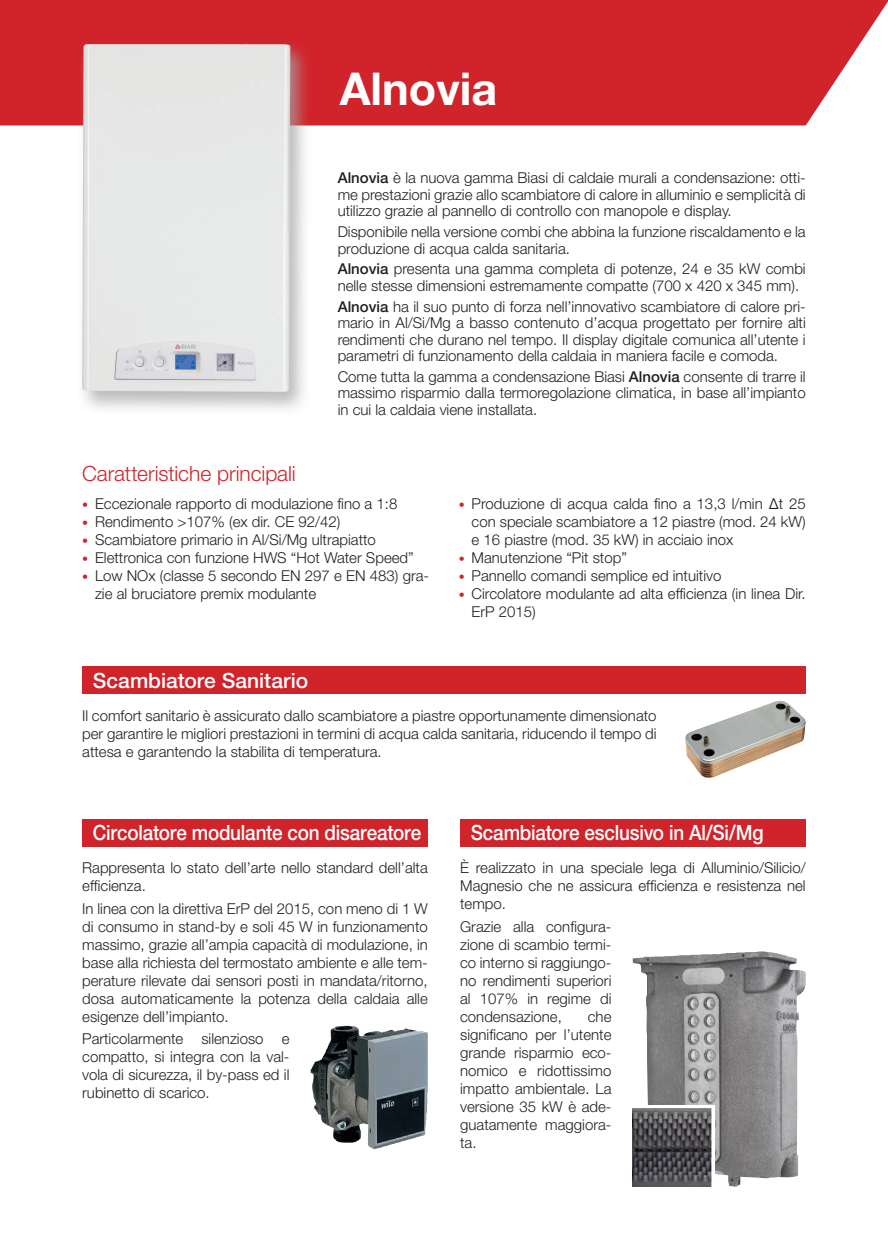
<style>
.page{position:relative;width:888px;height:1258px;background:#fff}
.page>*{position:absolute;margin:0;border:0;box-sizing:border-box;transform-origin:0 0}
.t1{font:700 45px "Helvetica Neue";color:#fff}
.t2{font:500 21px "Helvetica Neue LT Pro";letter-spacing:-.01em;color:#fff;scale:.9 1}
.t3{font:300 21px "Helvetica Neue LT Pro";letter-spacing:-.005em;color:#d1232a}
.t4{font:500 21px "Helvetica Neue LT Pro";letter-spacing:-.01em;color:#fff}
.t5{font:300 15px/18px "Helvetica Neue LT Pro";color:#231f20;text-align:justify}
.s1{font-weight:500}
.s2{font-size:12px;color:#d1232a}
</style>
<div class="page">
<div style="left:0;top:0;width:888px;height:125px;background:#d1232a"></div>
<div style="left:76px;top:41px;width:236px;height:375px;background:#a4a5a4;opacity:.75"></div>
<img style="left:82px;top:44px;width:207px;height:348px">
<img style="left:311px;top:1025px;width:117px;height:124px">
<img style="left:633px;top:951px;width:173px;height:235px">
<img style="left:633px;top:1105px;width:81px;height:81px">
<img style="left:685px;top:700px;width:121px;height:78px">
<div style="left:82px;top:667px;width:724px;height:27px;background:#d1232a"></div>
<div style="left:82px;top:819px;width:346px;height:27px;background:#d1232a"></div>
<div style="left:460px;top:819px;width:346px;height:27px;background:#d1232a"></div>
<h1 class="t1" style="left:340px;top:54px;width:159px">Alnovia</h1>
<h2 class="t3" style="left:82px;top:460px;width:215px">Caratteristiche principali</h2>
<p class="t5" style="left:338px;top:170px;width:469px;line-height:16.5px"><span class="s1">Alnovia</span> è la nuova gamma Biasi di caldaie murali a condensazione: otti&shy;me prestazioni grazie allo scambiatore di calore in alluminio e semplicità di utilizzo grazie al pannello di controllo con manopole e display.</p>
<p class="t5" style="left:338px;top:223px;width:470px;line-height:16.5px">Disponibile nella versione combi che abbina la funzione riscaldamento e la produzione di acqua calda sanitaria.</p>
<p class="t5" style="left:338px;top:261px;width:469px;line-height:16.5px"><span class="s1">Alnovia</span> presenta una gamma completa di potenze, 24 e 35 kW combi nelle stesse dimensioni estremamente compatte (700 x 420 x 345 mm).</p>
<p class="t5" style="left:338px;top:298px;width:470px;line-height:16.5px"><span class="s1">Alnovia</span> ha il suo punto di forza nell’innovativo scambiatore di calore pri&shy;mario in Al/Si/Mg a basso contenuto d’acqua progettato per fornire alti rendimenti che durano nel tempo. Il display digitale comunica all’utente i parametri di funzionamento della caldaia in maniera facile e comoda.</p>
<p class="t5" style="left:338px;top:368px;width:469px;line-height:16.5px">Come tutta la gamma a condensazione Biasi <span class="s1">Alnovia</span> consente di trarre il massimo risparmio dalla termoregolazione climatica, in base all’impianto in cui la caldaia viene installata.</p>
<p class="t5" style="left:82px;top:495px;width:317px"><span class="s2">•</span> Eccezionale rapporto di modulazione fino a 1:8</p>
<p class="t5" style="left:82px;top:513px;width:260px"><span class="s2">•</span> Rendimento &gt;107% (ex dir. CE 92/42)</p>
<p class="t5" style="left:82px;top:531px;width:295px"><span class="s2">•</span> Scambiatore primario in Al/Si/Mg ultrapiatto</p>
<p class="t5" style="left:82px;top:549px;width:333px"><span class="s2">•</span> Elettronica con funzione HWS “Hot Water Speed”</p>
<p class="t5" style="left:95px;top:567px;width:336px;text-indent:-13px"><span class="s2">•</span> Low NOx (classe 5 secondo EN 297 e EN 483) gra&shy;zie al bruciatore premix modulante</p>
<h2 class="t4" style="left:93px;top:668px;width:217px">Scambiatore Sanitario</h2>
<p class="t5" style="left:472px;top:495px;width:336px;text-indent:-13px"><span class="s2">•</span> Produzione di acqua calda fino a 13,3 l/min Δt 25 con speciale scambiatore a 12 piastre (mod. 24 kW) e 16 piastre (mod. 35 kW) in acciaio inox</p>
<p class="t5" style="left:459px;top:549px;width:170px"><span class="s2">•</span> Manutenzione “Pit stop”</p>
<p class="t5" style="left:459px;top:567px;width:264px"><span class="s2">•</span> Pannello comandi semplice ed intuitivo</p>
<p class="t5" style="left:472px;top:585px;width:336px;text-indent:-13px"><span class="s2">•</span> Circolatore modulante ad alta efficienza (in linea Dir.<br>ErP 2015)</p>
<p class="t5" style="left:82px;top:706px;width:576px">Il comfort sanitario è assicurato dallo scambiatore a piastre opportunamente dimensionato per garantire le migliori prestazioni in termini di acqua calda sanitaria, riducendo il tempo di attesa e garantendo la stabilita di temperatura.</p>
<h2 class="t2" style="left:93px;top:820px;width:366px">Circolatore modulante con disareatore</h2>
<h2 class="t2" style="left:471px;top:820px;width:327px">Scambiatore esclusivo in Al/Si/Mg</h2>
<p class="t5" style="left:82px;top:858px;width:347px">Rappresenta lo stato dell’arte nello standard dell’alta efficienza.</p>
<p class="t5" style="left:82px;top:899px;width:347px">In linea con la direttiva ErP del 2015, con meno di 1 W di consumo in stand-by e soli 45 W in funzionamento massimo, grazie all’ampia capacità di modulazione, in base alla richiesta del termostato ambiente e alle tem&shy;perature rilevate dai sensori posti in mandata/ritorno, dosa automaticamente la potenza della caldaia alle esigenze dell’impianto.</p>
<p class="t5" style="left:82px;top:1029px;width:209px">Particolarmente silenzioso e compatto, si integra con la val&shy;vola di sicurezza, il by-pass ed il rubinetto di scarico.</p>
<p class="t5" style="left:460px;top:858px;width:347px">È realizzato in una speciale lega di Alluminio/Silicio/ Magnesio che ne assicura efficienza e resistenza nel tempo.</p>
<p class="t5" style="left:460px;top:917px;width:153px">Grazie alla configura&shy;zione di scambio termi&shy;co interno si raggiungo&shy;no rendimenti superiori al 107% in regime di condensazione,</p>
<p class="t5" style="left:460px;top:1007px;width:153px;text-indent:128px">che significano per l’utente grande risparmio eco&shy;nomico e ridottissimo impatto ambientale. La versione 35 kW è ade&shy;guatamente maggiora&shy;ta.</p>
</div>
